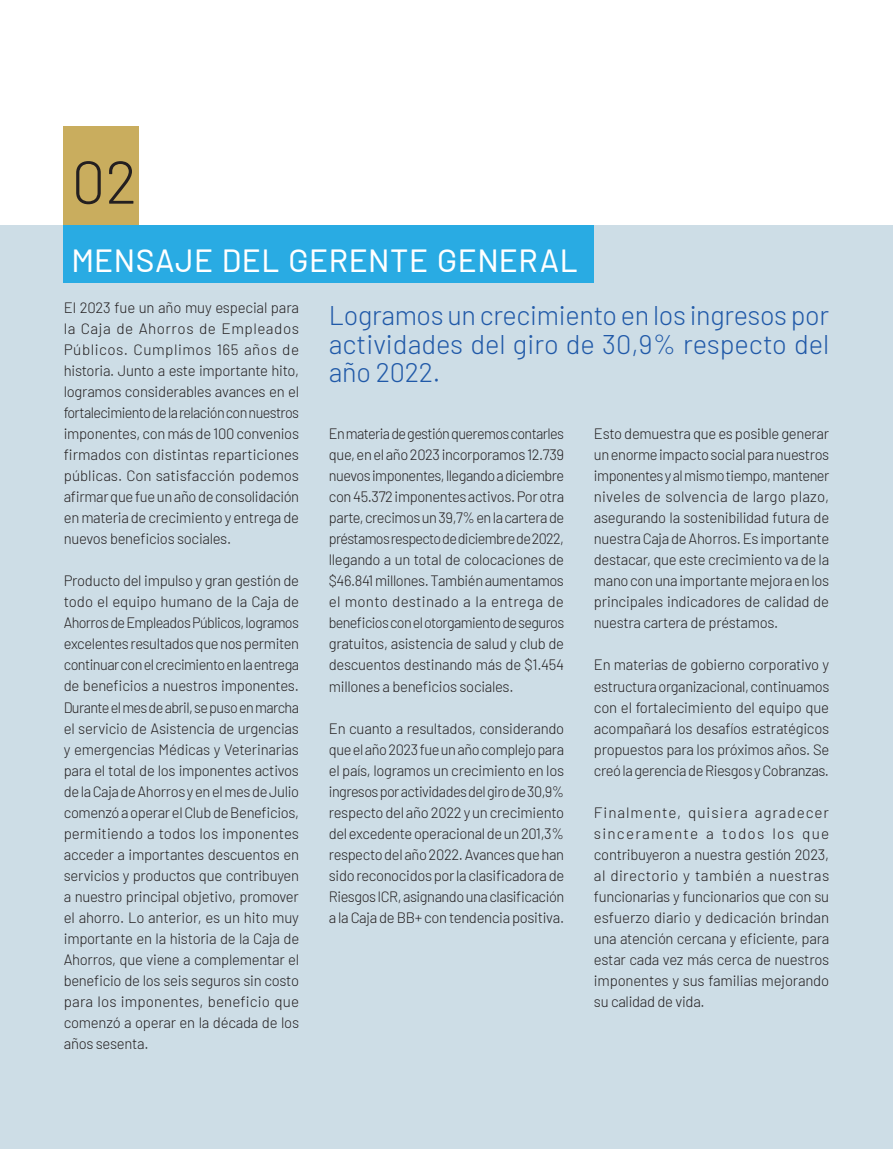
<style>
.page{position:relative;width:893px;height:1149px;background:#fff}
.page>*{position:absolute;margin:0;border:0;box-sizing:border-box;transform-origin:0 0}
.t1{font:300 60px "Barlow";color:#231f20}
.TITULILLOS{font:39px "Barlow";letter-spacing:.015em;color:#fff;scale:.95 1}
.llamados{font:300 27px/28.5px "Barlow";color:#2059a8;text-align:justify}
.t2{font:300 15px/21px "Barlow";letter-spacing:-.02em;color:#231f20;text-align:justify}
.t3{font:300 15px/21px "Barlow";letter-spacing:-.02em;color:#231f20;text-align:justify;scale:.96 1}
</style>
<div class="page">
<div style="left:0;top:225px;width:893px;height:923px;background:#cddde6"></div>
<div style="left:64px;top:225px;width:530px;height:57px;background:#29abe3"></div>
<div style="left:64px;top:126px;width:75px;height:99px;background:#c9ad5e"></div>
<p class="t1" style="left:72px;top:139px;width:67px">02</p>
<p class="TITULILLOS" style="left:72px;top:230px;width:46px">MENSA</p>
<p class="TITULILLOS" style="left:175px;top:230px;width:163px">JE DEL GERENTE</p>
<p class="TITULILLOS" style="left:437px;top:230px;width:44px">GENERA</p>
<p class="TITULILLOS" style="left:560px;top:230px;width:20px">L</p>
<p class="t2" style="left:64px;top:296px;width:237px">El 2023 fue un año muy especial para la Caja de Ahorros de Empleados Públicos. Cumplimos 165 años de historia. Junto a este importante hito, logramos considerables avances en el fortalecimiento de la relación con nuestros imponentes, con más de 100 convenios firmados con distintas reparticiones públicas. Con satisfacción podemos afirmar que fue un año de consolidación en materia de crecimiento y entrega de nuevos beneficios sociales.</p>
<p class="t2" style="left:64px;top:569px;width:237px">Producto del impulso y gran gestión de todo el equipo humano de la Caja de Ahorros de Empleados Públicos, logramos excelentes resultados que nos permiten continuar con el crecimiento en la entrega de beneficios a nuestros imponentes.<br>Durante el mes de abril, se puso en marcha el servicio de Asistencia de urgencias y emergencias Médicas y Veterinarias para el total de los imponentes activos de la Caja de Ahorros y en el mes de Julio comenzó a operar el Club de Beneficios, permitiendo a todos los imponentes acceder a importantes descuentos en servicios y productos que contribuyen a nuestro principal objetivo, promover el ahorro. Lo anterior, es un hito muy importante en la historia de la Caja de Ahorros, que viene a complementar el beneficio de los seis seguros sin costo para los imponentes, beneficio que comenzó a operar en la década de los años sesenta.</p>
<p class="llamados" style="left:329px;top:299px;width:502px">Logramos un crecimiento en los ingresos por actividades del giro de 30,9% respecto del año 2022.</p>
<p class="t3" style="left:329px;top:422px;width:247px">En materia de gestión queremos contarles que, en el año 2023 incorporamos 12.739 nuevos imponentes, llegando a diciembre con 45.372 imponentes activos. Por otra parte, crecimos un 39,7% en la cartera de préstamos respecto de diciembre de 2022, llegando a un total de colocaciones de $46.841 millones. También aumentamos el monto destinado a la entrega de beneficios con el otorgamiento de seguros gratuitos, asistencia de salud y club de descuentos destinando más de $1.454 millones a beneficios sociales.</p>
<p class="t2" style="left:329px;top:716px;width:237px">En cuanto a resultados, considerando que el año 2023 fue un año complejo para el país, logramos un crecimiento en los ingresos por actividades del giro de 30,9% respecto del año 2022 y un crecimiento del excedente operacional de un 201,3% respecto del año 2022. Avances que han sido reconocidos por la clasificadora de Riesgos ICR, asignando una clasificación a la Caja de BB+ con tendencia positiva.</p>
<p class="t2" style="left:594px;top:422px;width:237px">Esto demuestra que es posible generar un enorme impacto social para nuestros imponentes y al mismo tiempo, mantener niveles de solvencia de largo plazo, asegurando la sostenibilidad futura de nuestra Caja de Ahorros. Es importante destacar, que este crecimiento va de la mano con una importante mejora en los principales indicadores de calidad de nuestra cartera de préstamos.</p>
<p class="t2" style="left:594px;top:653px;width:237px">En materias de gobierno corporativo y estructura organizacional, continuamos con el fortalecimiento del equipo que acompañará los desafíos estratégicos propuestos para los próximos años. Se creó la gerencia de Riesgos y Cobranzas.</p>
<p class="t2" style="left:594px;top:800px;width:237px">Finalmente, quisiera agradecer sinceramente a todos los que contribuyeron a nuestra gestión 2023, al directorio y también a nuestras funcionarias y funcionarios que con su esfuerzo diario y dedicación brindan una atención cercana y eficiente, para estar cada vez más cerca de nuestros imponentes y sus familias mejorando su calidad de vida.</p>
</div>
